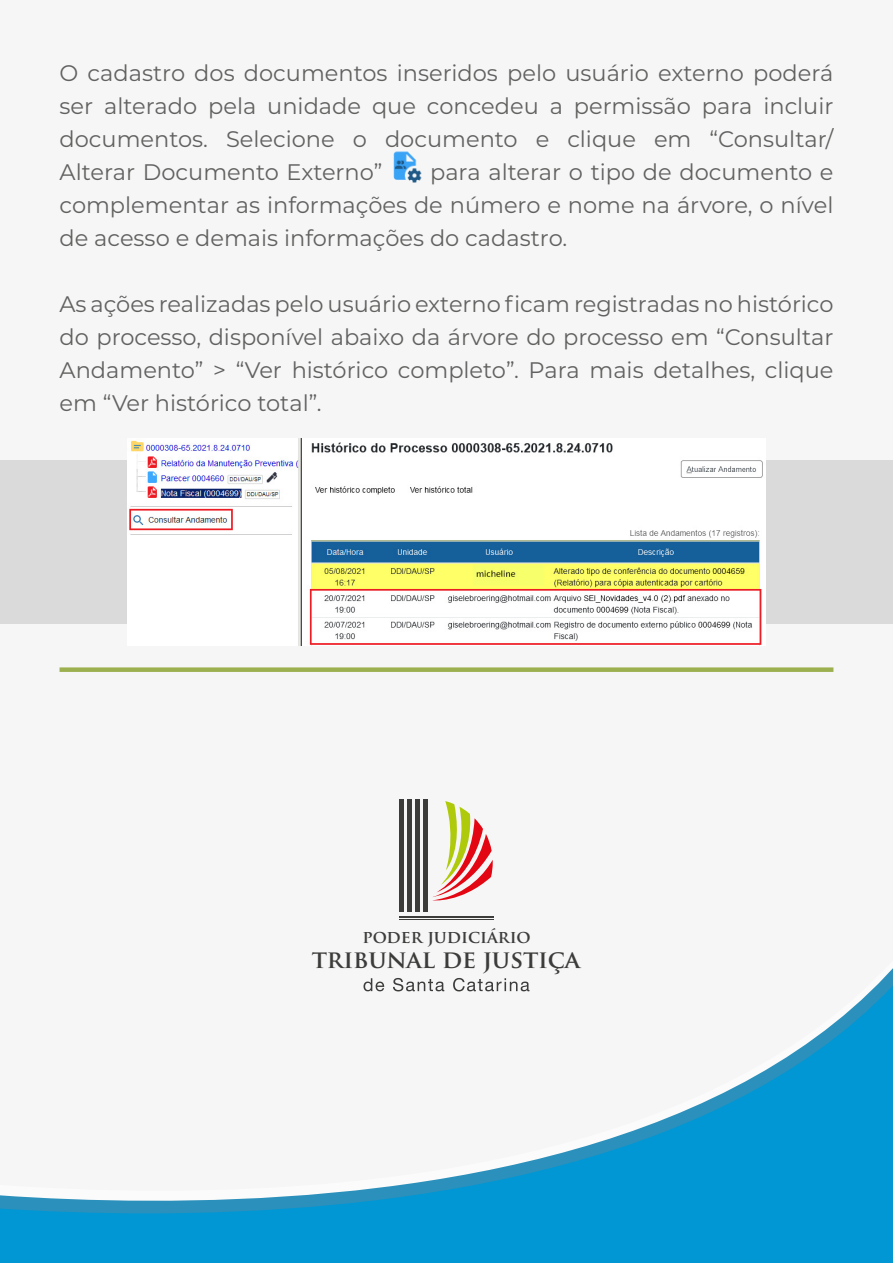
<style>
.page{position:relative;width:893px;height:1263px;background:#f6f6f6}
.page>*{position:absolute;margin:0;border:0;box-sizing:border-box;transform-origin:0 0}
.t1{font:700 24.3px "Trajan Pro";letter-spacing:-.01em;color:#3c3c3b}
.t2{font:22.5px/33px "Montserrat";color:#616160;text-align:justify}
.t3{font:700 17.25px "Trajan Pro";letter-spacing:-.005em;color:#3c3c3b}
</style>
<div class="page">
<svg style="left:0;top:985px;width:893px;height:278px"></svg>
<hr style="left:399px;top:916px;width:95px;height:2px;background:#3c3c3b">
<hr style="left:399px;top:919px;width:95px;height:1px;background:#3c3c3b">
<div style="left:399px;top:799px;width:5px;height:113px;background:#3c3c3b"></div>
<div style="left:407px;top:799px;width:5px;height:113px;background:#3c3c3b"></div>
<div style="left:415px;top:799px;width:5px;height:113px;background:#3c3c3b"></div>
<div style="left:423px;top:799px;width:5px;height:113px;background:#3c3c3b"></div>
<svg style="left:432px;top:801px;width:61px;height:100px"></svg>
<svg style="left:363px;top:978px;width:21px;height:13px"></svg>
<svg style="left:393px;top:978px;width:51px;height:13px"></svg>
<svg style="left:453px;top:978px;width:76px;height:13px"></svg>
<div style="left:0;top:460px;width:893px;height:163px;background:#dadada"></div>
<img style="left:393px;top:151px;width:29px;height:32px">
<img style="left:128px;top:438px;width:637px;height:207px">
<div style="left:60px;top:667px;width:773px;height:5px;background:#9db04f"></div>
<p class="t2" style="left:60px;top:56px;width:775px">O cadastro dos documentos inseridos pelo usuário externo poderá ser alterado pela unidade que concedeu a permissão para incluir documentos. Selecione o documento e clique em “Consultar/ Alterar Documento Externo”</p>
<p class="t2" style="left:60px;top:155px;width:775px;text-indent:371px">para alterar o tipo de documento e complementar as informações de número e nome na árvore, o nível de acesso e demais informações do cadastro.</p>
<p class="t2" style="left:60px;top:287px;width:775px">As ações realizadas pelo usuário externo ficam registradas no histórico do processo, disponível abaixo da árvore do processo em “Consultar Andamento” &gt; “Ver histórico completo”. Para mais detalhes, clique em “Ver histórico total”.</p>
<p class="t3" style="left:363px;top:926px;width:170px">PODER JUDICIÁRIO</p>
<p class="t1" style="left:312px;top:944px;width:270px">TRIBUNAL DE JUSTIÇA</p>
</div>
